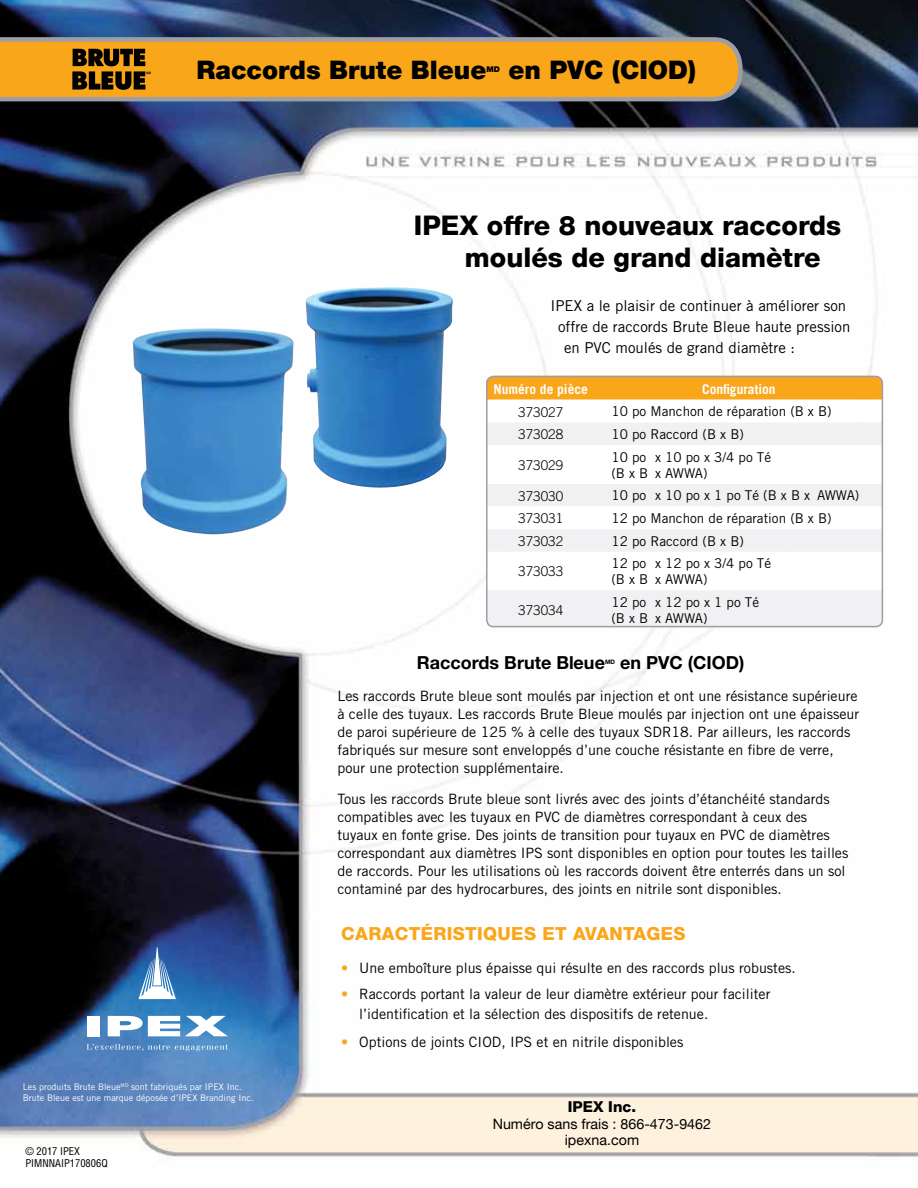
<style>
.page{position:relative;width:918px;height:1188px;background:#fff}
.page>*{position:absolute;margin:0;border:0;box-sizing:border-box;transform-origin:0 0}
.t1{font:800 27px/32.4px "Helvetica Neue LT";color:#000}
.t2{font:900 25.5px "Helvetica Neue LT";color:#000}
.t3{font:700 18px "Helvetica Neue LT Std";color:#000}
.t4{font:800 18px "Helvetica Neue LT";letter-spacing:.02em;color:#faa61a}
.t5{font:15px "Trade Gothic";color:#000}
.t6{font:800 15px "Helvetica Neue LT";color:#000}
.t7{font:14.25px/18px "Trade Gothic";color:#000}
.t8{font:14.25px/16.5px "Helvetica Neue LT";color:#000;text-align:center}
.t9{font:13.5px/16.2px "Trade Gothic";color:#000}
.t10{font:300 13.5px "Trade Gothic";color:#000}
.t11{font:700 13.5px "Trade Gothic";color:#fff}
.t12{font:condensed 10.5px/12.6px "Helvetica";color:#000}
.t13{font:9px/10.8px "Trade Gothic";color:#fff}
.t14{font:900 7.8px "Helvetica Neue LT";color:#000}
.t15{font:700 6.15px "Helvetica Neue LT Std";color:#000}
.s1{color:#faa61a}
</style>
<div class="page">
<img style="left:0;top:0;width:918px;height:1161px">
<svg style="left:0;top:37px;width:742px;height:64px;background:#e9a32e"></svg>
<div style="left:87px;top:1016px;width:12px;height:20px;background:#fff"></div>
<svg style="left:108px;top:1016px;width:120px;height:20px"></svg>
<svg style="left:138px;top:947px;width:38px;height:52px"></svg>
<svg style="left:87px;top:1044px;width:141px;height:7px"></svg>
<svg style="left:486px;top:376px;width:397px;height:47px"></svg>
<div style="left:489px;top:423px;width:391px;height:129px;background:#f1f1f3"></div>
<svg style="left:489px;top:445px;width:391px;height:39px"></svg>
<svg style="left:489px;top:507px;width:391px;height:22px"></svg>
<svg style="left:486px;top:552px;width:397px;height:75px"></svg>
<hr style="left:882px;top:355px;width:2px;height:22px;background:#fff">
<div style="left:486px;top:376px;width:397px;height:251px;border:2px solid #9d9ea6;border-radius:7px"></div>
<svg style="left:72px;top:49px;width:79px;height:41px;background:#64420a"></svg>
<img style="left:132px;top:328px;width:162px;height:207px">
<img style="left:305px;top:287px;width:148px;height:202px">
<h2 class="t2" style="left:197px;top:55px;width:291px">Raccords Brute Bleue</h2>
<p class="t14" style="left:486px;top:64px;width:15px">MD</p>
<h2 class="t2" style="left:509px;top:55px;width:189px">en PVC (CIOD)</h2>
<h1 class="t1" style="left:465px;top:209px;width:378px;text-indent:-51px">IPEX offre 8 nouveaux raccords moulés de grand diamètre</h1>
<p class="t5" style="left:550px;top:296px;width:297px">IPEX a le plaisir de continuer à améliorer son</p>
<p class="t5" style="left:558px;top:317px;width:294px">offre de raccords Brute Bleue haute pression</p>
<p class="t5" style="left:564px;top:338px;width:233px">en PVC moulés de grand diamètre :</p>
<p class="t11" style="left:494px;top:381px;width:96px">Numéro de pièce</p>
<p class="t11" style="left:702px;top:381px;width:75px">Configuration</p>
<p class="t10" style="left:518px;top:404px;width:47px">373027</p>
<p class="t9" style="left:612px;top:403px;width:222px">10 po Manchon de réparation (B x B)</p>
<p class="t10" style="left:518px;top:426px;width:47px">373028</p>
<p class="t9" style="left:612px;top:426px;width:134px">10 po Raccord (B x B)</p>
<p class="t10" style="left:518px;top:457px;width:47px">373029</p>
<p class="t9" style="left:612px;top:449px;width:161px">10 po x 10 po x 3/4 po Té (B x B x AWWA)</p>
<p class="t10" style="left:518px;top:488px;width:47px">373030</p>
<p class="t9" style="left:612px;top:487px;width:249px">10 po x 10 po x 1 po Té (B x B x AWWA)</p>
<p class="t10" style="left:518px;top:510px;width:47px">373031</p>
<p class="t9" style="left:612px;top:510px;width:222px">12 po Manchon de réparation (B x B)</p>
<p class="t10" style="left:518px;top:533px;width:47px">373032</p>
<p class="t9" style="left:612px;top:533px;width:134px">12 po Raccord (B x B)</p>
<p class="t10" style="left:518px;top:564px;width:47px">373033</p>
<p class="t9" style="left:612px;top:555px;width:161px">12 po x 12 po x 3/4 po Té (B x B x AWWA)</p>
<p class="t10" style="left:518px;top:602px;width:47px">373034</p>
<p class="t9" style="left:612px;top:594px;width:149px">12 po x 12 po x 1 po Té (B x B x AWWA)</p>
<p class="t13" style="left:23px;top:1082px;width:232px">Les produits Brute Bleue<sup>MD</sup> sont fabriqués par IPEX Inc.<br>Brute Bleue est une marque déposée d’IPEX Branding Inc.</p>
<p class="t12" style="left:25px;top:1145px;width:84px">© 2017 IPEX<br>PIMNNAIP170806Q</p>
<p class="t3" style="left:417px;top:652px;width:190px">Raccords Brute Bleue</p>
<p class="t15" style="left:605px;top:658px;width:12px">MD</p>
<p class="t3" style="left:620px;top:652px;width:126px">en PVC (CIOD)</p>
<p class="t7" style="left:338px;top:687px;width:523px">Les raccords Brute bleue sont moulés par injection et ont une résistance supérieure à celle des tuyaux. Les raccords Brute Bleue moulés par injection ont une épaisseur de paroi supérieure de 125 % à celle des tuyaux SDR18. Par ailleurs, les raccords fabriqués sur mesure sont enveloppés d’une couche résistante en fibre de verre, pour une protection supplémentaire.</p>
<p class="t7" style="left:338px;top:790px;width:512px">Tous les raccords Brute bleue sont livrés avec des joints d’étanchéité standards compatibles avec les tuyaux en PVC de diamètres correspondant à ceux des tuyaux en fonte grise. Des joints de transition pour tuyaux en PVC de diamètres correspondant aux diamètres IPS sont disponibles en option pour toutes les tailles de raccords. Pour les utilisations où les raccords doivent être enterrés dans un sol contaminé par des hydrocarbures, des joints en nitrile sont disponibles.</p>
<p class="t4" style="left:341px;top:923px;width:346px">CARACTÉRISTIQUES ET AVANTAGES</p>
<p class="t7" style="left:341px;top:959px;width:456px"><span class="s1">•</span> Une emboîture plus épaisse qui résulte en des raccords plus robustes.</p>
<p class="t7" style="left:359px;top:984px;width:413px;line-height:19.5px;text-indent:-18px"><span class="s1">•</span> Raccords portant la valeur de leur diamètre extérieur pour faciliter l’identification et la sélection des dispositifs de retenue.</p>
<p class="t7" style="left:341px;top:1032px;width:344px"><span class="s1">•</span> Options de joints CIOD, IPS et en nitrile disponibles</p>
<p class="t6" style="left:568px;top:1098px;width:70px">IPEX Inc.</p>
<p class="t8" style="left:493px;top:1115px;width:220px">Numéro sans frais : 866-473-9462 ipexna.com</p>
</div>
